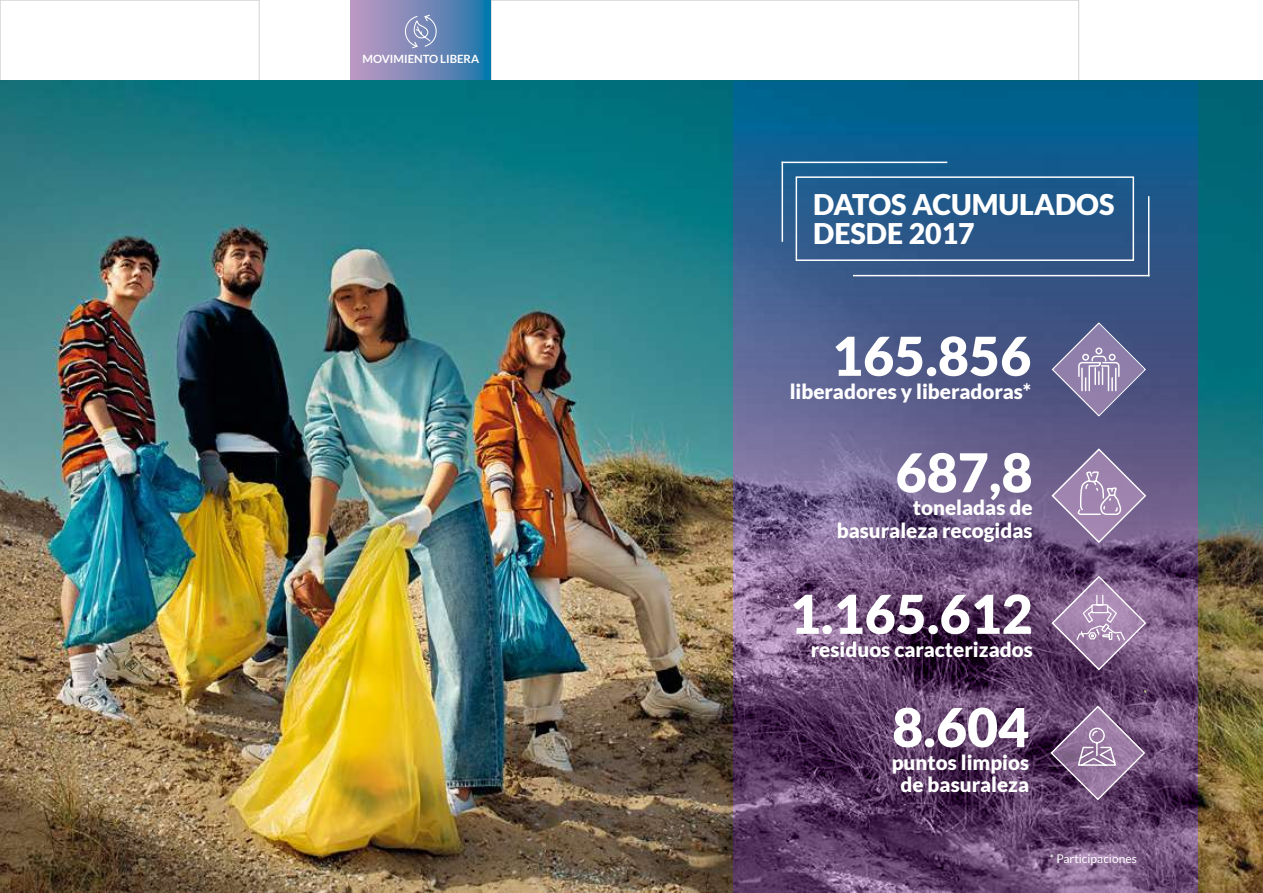
<style>
.page{position:relative;width:1263px;height:893px;background:#fff}
.page>*{position:absolute;margin:0;border:0;box-sizing:border-box;transform-origin:0 0}
.t1{font:900 53.7px "Lato";color:#fff}
.t2{font:900 28.5px/28.5px "Lato";color:#fff}
.t3{font:900 20.7px/22.6px "Lato";color:#fff;text-align:center}
.t4{font:12px "Lato";color:#fff}
.t5{font:700 11.4px "Lato";color:#fff}
</style>
<div class="page">
<div style="left:0;top:0;width:259px;height:81px;background:#fff;border:1px solid #d1d2d4"></div>
<div style="left:491px;top:0;width:588px;height:81px;background:#fff;border:1px solid #d1d2d4"></div>
<svg style="left:351px;top:0;width:140px;height:81px;background:#6f88b6"></svg>
<svg style="left:402px;top:14px;width:37px;height:35px"></svg>
<img style="left:0;top:81px;width:1263px;height:812px">
<svg style="left:733px;top:81px;width:465px;height:812px;background:#4d527f"></svg>
<svg style="left:1144px;top:690px;width:3px;height:8px"></svg>
<svg style="left:1049px;top:704px;width:97px;height:97px;background:#806288"></svg>
<svg style="left:1050px;top:447px;width:97px;height:97px;background:#8d7aa2"></svg>
<svg style="left:1051px;top:322px;width:96px;height:95px;background:#74729b"></svg>
<svg style="left:1050px;top:575px;width:97px;height:96px;background:#8f7197"></svg>
<div style="left:796px;top:176px;width:338px;height:85px;border:1px solid #fff"></div>
<hr style="left:1148px;top:196px;width:1px;height:80px;background:#fff">
<hr style="left:853px;top:275px;width:296px;height:1px;background:#fff">
<hr style="left:781px;top:162px;width:2px;height:80px;background:#fff">
<hr style="left:781px;top:162px;width:166px;height:1px;background:#fff">
<p class="t5" style="left:362px;top:53px;width:118px">MOVIMIENTO LIBERA</p>
<h2 class="t2" style="left:813px;top:190px;width:303px">DATOS ACUMULADOS<br>DESDE 2017</h2>
<h1 class="t1" style="left:832px;top:325px;width:201px">165.856</h1>
<p class="t3" style="left:790px;top:379px;width:243px">liberadores y liberadoras*</p>
<h1 class="t1" style="left:895px;top:441px;width:139px">687,8</h1>
<p class="t3" style="left:837px;top:496px;width:197px;text-align:right">toneladas de basuraleza recogidas</p>
<h1 class="t1" style="left:790px;top:583px;width:245px">1.165.612</h1>
<p class="t3" style="left:811px;top:637px;width:224px">residuos caracterizados</p>
<h1 class="t1" style="left:892px;top:696px;width:139px">8.604</h1>
<p class="t3" style="left:892px;top:750px;width:139px">puntos limpios de basuraleza</p>
<p class="t4" style="left:1049px;top:852px;width:89px">* Participaciones</p>
</div>
